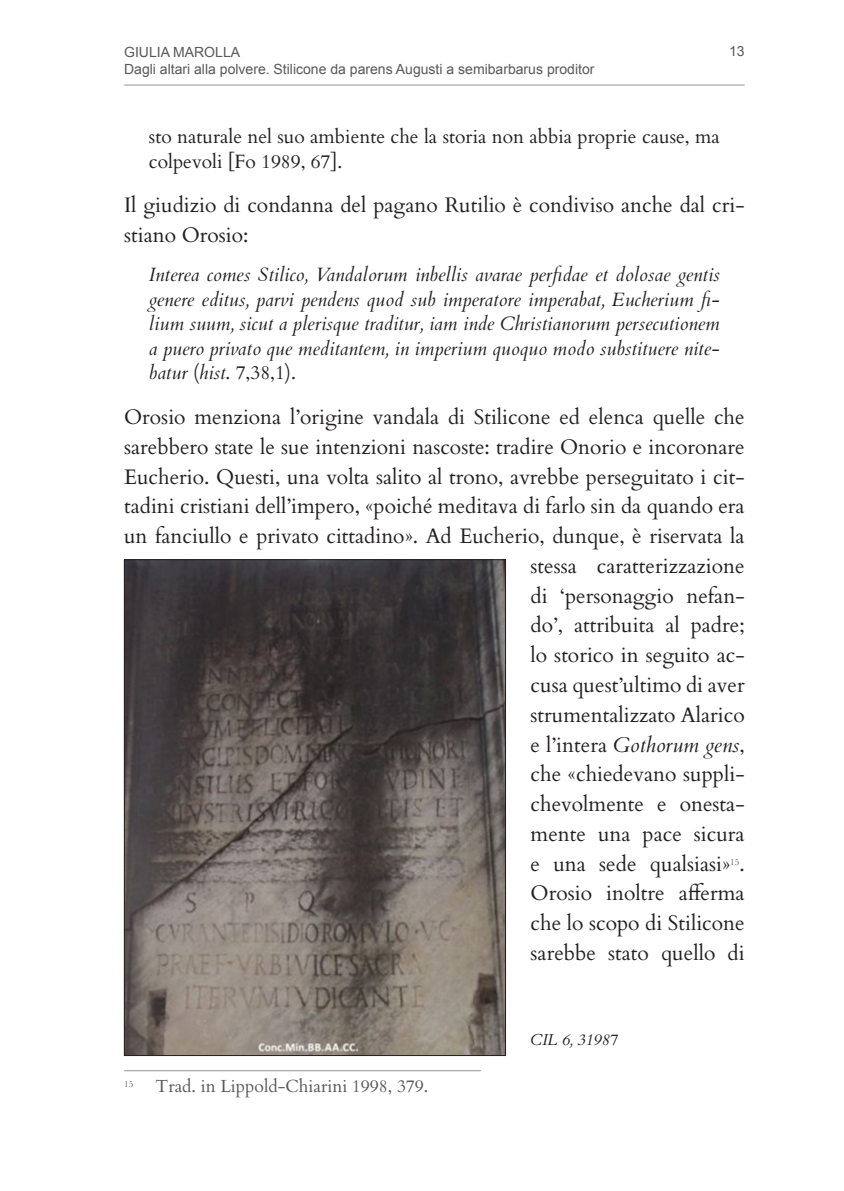
<style>
.page{position:relative;width:844px;height:1191px;background:#fff}
.page>*{position:absolute;margin:0;border:0;box-sizing:border-box;transform-origin:0 0}
.Testo_articoli{font:21px/29.8px "Cardo";color:#231f20}
.t1{font:italic 19.25px/24.5px "Cardo";color:#231f20;text-align:justify}
.t2{font:19.25px/24.5px "Cardo";color:#231f20}
.Note{font:17.5px "Cardo";color:#57585a}
.Dida{font:italic 15.75px "Cardo";color:#231f20}
.t3{font:14px/16.8px "Arial";color:#57585a}
.Testo_articoli-2{font:9.1px "Baskerville";color:#57585a}
.Note-2{font:9.1px "Baskerville";color:#57585a}
.s1{font-style:normal}
.s2{font-style:italic}
</style>
<div class="page">
<hr style="left:124px;top:85px;width:620px;height:1px;background:#939598">
<hr style="left:124px;top:1070px;width:357px;height:1px;background:#939598">
<img style="left:126px;top:561px;width:377px;height:492px">
<p class="t3" style="left:124px;top:44px;width:472px">Giu lia Marolla<br>Dagli altari alla polvere. Stilicone da parens Augusti a semibarbarus proditor</p>
<p class="t3" style="left:729px;top:43px;width:17px">13</p>
<p class="t2" style="left:149px;top:123px;width:572px">sto naturale nel suo ambiente che la storia non abbia proprie cause, ma colpevoli [Fo 1989, 67].</p>
<p class="Testo_articoli" style="left:124px;top:189px;width:622px">Il giudizio di condanna del pagano Rutilio è condiviso anche dal cri&shy;stiano Orosio:</p>
<p class="t1" style="left:149px;top:262px;width:572px">Interea comes Stilico, Vandalorum inbellis avarae perfidae et dolosae gentis genere editus, parvi pendens quod sub imperatore imperabat, Eucherium fi&shy;lium suum, sicut a plerisque traditur, iam inde Christianorum persecutionem a puero privato que meditantem, in imperium quoquo modo substituere nite&shy;batur <span class="s1">(</span>hist<span class="s1">. 7,38,1).</span></p>
<p class="Testo_articoli" style="left:124px;top:401px;width:622px;text-align:right">Orosio menziona l’origine vandala di Stilicone ed elenca quelle che sarebbero state le sue intenzioni nascoste: tradire Onorio e incoronare Eucherio. Questi, una volta salito al trono, avrebbe perseguitato i cit&shy;tadini cristiani dell’impero, «poiché meditava di farlo sin da quando era un fanciullo e privato cittadino». Ad Eucherio, dunque, è riservata la stessa caratterizzazione<br>di ‘personaggio nefan-<br>do’, attribuita al padre;<br>lo storico in seguito ac-<br>cusa quest’ultimo di aver<br>strumentalizzato Alarico<br>e l’intera <span class="s2">Gothorum gens</span>,<br>che «chiedevano suppli-<br>chevolmente e onesta-<br>mente una pace sicura<br>e una sede qualsiasi» .</p>
<p class="Testo_articoli-2" style="left:730px;top:856px;width:11px">15</p>
<p class="Testo_articoli" style="left:530px;top:877px;width:215px;text-align:justify">Orosio inoltre afferma che lo scopo di Stilicone sarebbe stato quello di</p>
<p class="Note-2" style="left:124px;top:1077px;width:11px">15</p>
<p class="Note" style="left:155px;top:1071px;width:274px">Trad. in Lippold-Chiarini 1998, 379.</p>
<p class="Dida" style="left:530px;top:1030px;width:88px">CIL 6, 31987</p>
</div>
